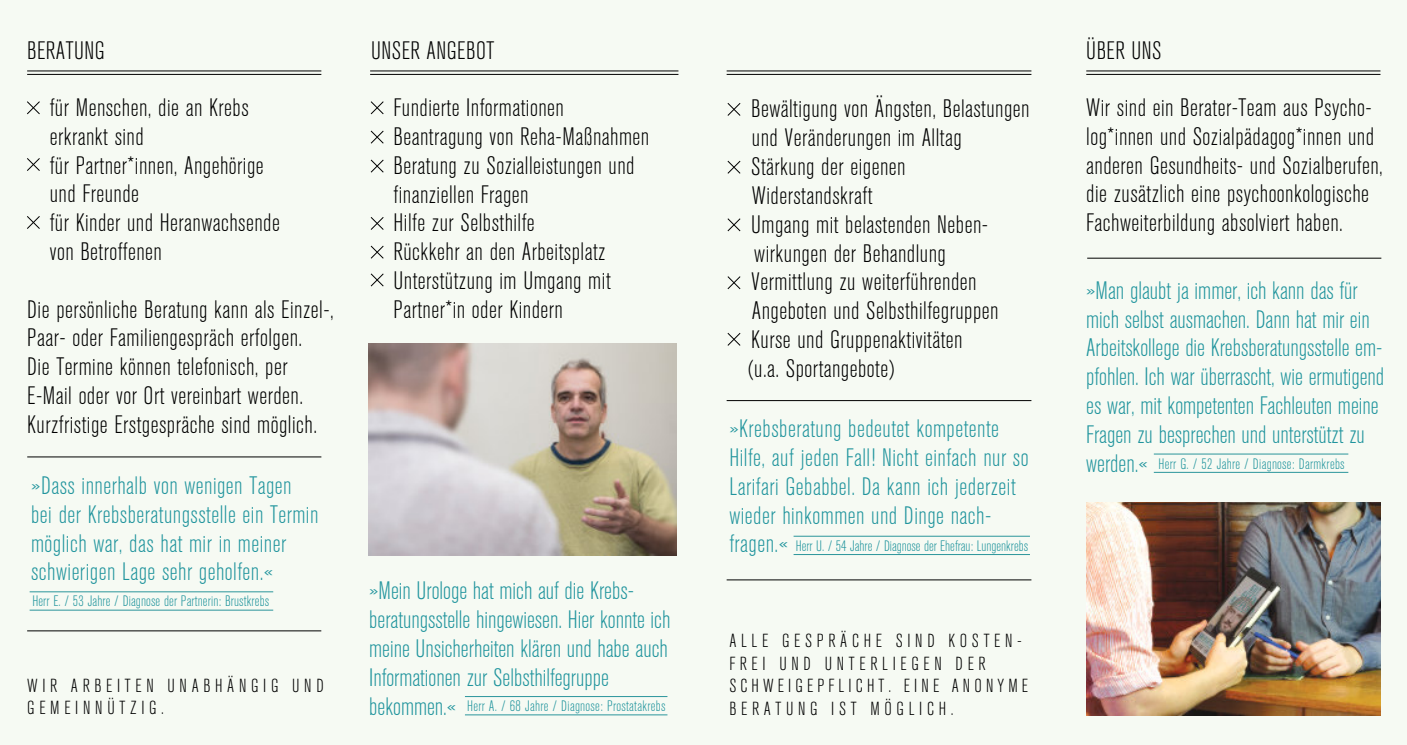
<style>
.page{position:relative;width:1407px;height:745px;background:#fff}
.page>*{position:absolute;margin:0;border:0;box-sizing:border-box;transform-origin:0 0}
.t1{font:300 condensed 25px/28.8px "Akzidenz Grotesk BE";letter-spacing:.02em;color:#000}
.t2{font:300 condensed 25px/28.8px "Akzidenz Grotesk BE";color:#20949d}
.t3{font:300 condensed 25px/28.8px "Akzidenz Grotesk BE";letter-spacing:.02em;color:#20949d}
.t4{font:300 condensed 18.75px/22.5px "Akzidenz Grotesk BE";letter-spacing:.25em;color:#000}
.t5{font:300 condensed 15px "Akzidenz Grotesk BE";letter-spacing:.01em;color:#20949d}
.s1{font-size:25px}
</style>
<div class="page">
<div style="left:0;top:0;width:1407px;height:744px;background:#f6faf3"></div>
<hr style="left:726px;top:71px;width:305px;height:1px;background:#000">
<hr style="left:726px;top:74px;width:305px;height:1px;background:#000">
<hr style="left:726px;top:400px;width:305px;height:1px;background:#000">
<hr style="left:726px;top:579px;width:305px;height:1px;background:#000">
<svg style="left:727px;top:103px;width:14px;height:13px"></svg>
<svg style="left:727px;top:160px;width:14px;height:14px"></svg>
<svg style="left:727px;top:218px;width:14px;height:14px"></svg>
<svg style="left:727px;top:276px;width:14px;height:14px"></svg>
<svg style="left:727px;top:332px;width:14px;height:14px"></svg>
<hr style="left:793px;top:535px;width:237px;height:1px;background:#2b959b">
<hr style="left:793px;top:554px;width:237px;height:1px;background:#2b959b">
<hr style="left:27px;top:71px;width:294px;height:1px;background:#000">
<hr style="left:27px;top:74px;width:294px;height:1px;background:#000">
<hr style="left:27px;top:456px;width:294px;height:1px;background:#000">
<hr style="left:27px;top:630px;width:294px;height:1px;background:#000">
<svg style="left:27px;top:101px;width:13px;height:14px"></svg>
<svg style="left:27px;top:158px;width:13px;height:13px"></svg>
<svg style="left:27px;top:216px;width:13px;height:13px"></svg>
<hr style="left:30px;top:591px;width:243px;height:1px;background:#2b959b">
<hr style="left:30px;top:609px;width:243px;height:1px;background:#2b959b">
<hr style="left:465px;top:695px;width:202px;height:1px;background:#2b959b">
<hr style="left:465px;top:714px;width:202px;height:1px;background:#2b959b">
<hr style="left:370px;top:71px;width:308px;height:1px;background:#000">
<hr style="left:1086px;top:71px;width:294px;height:1px;background:#000">
<hr style="left:370px;top:74px;width:308px;height:1px;background:#000">
<hr style="left:1086px;top:74px;width:294px;height:1px;background:#000">
<hr style="left:1087px;top:258px;width:294px;height:1px;background:#000">
<img style="left:369px;top:343px;width:308px;height:212px">
<img style="left:1086px;top:502px;width:294px;height:213px">
<svg style="left:370px;top:101px;width:14px;height:14px"></svg>
<svg style="left:370px;top:130px;width:14px;height:14px"></svg>
<svg style="left:370px;top:159px;width:14px;height:14px"></svg>
<svg style="left:370px;top:217px;width:14px;height:13px"></svg>
<svg style="left:370px;top:245px;width:14px;height:14px"></svg>
<svg style="left:370px;top:273px;width:14px;height:14px"></svg>
<hr style="left:1154px;top:453px;width:194px;height:1px;background:#2b959b">
<hr style="left:1154px;top:471px;width:194px;height:1px;background:#2b959b">
<p class="t1" style="left:27px;top:37px;width:79px">BERATUNG</p>
<p class="t1" style="left:50px;top:95px;width:232px">für Menschen, die an Krebs erkrankt sind<br>für Partner*innen, Angehörige und Freunde<br>für Kinder und Heranwachsende von Betroffenen</p>
<p class="t1" style="left:27px;top:296px;width:308px">Die persönliche Beratung kann als Einzel-, Paar- oder Familiengespräch erfolgen.<br>Die Termine können telefonisch, per E-Mail oder vor Ort vereinbart werden.<br>Kurzfristige Erstgespräche sind möglich.</p>
<p class="t3" style="left:31px;top:472px;width:289px">»Dass innerhalb von wenigen Tagen bei der Krebsberatungsstelle ein Termin möglich war, das hat mir in meiner schwierigen Lage sehr geholfen.«</p>
<p class="t5" style="left:32px;top:594px;width:238px">Herr E. / 53 Jahre / Diagnose der Partnerin: Brustkrebs</p>
<p class="t4" style="left:27px;top:675px;width:298px">WIR ARBEITEN UNABHÄNGIG UND<br>GEMEINNÜTZIG.</p>
<p class="t1" style="left:371px;top:37px;width:125px">UNSER ANGEBOT</p>
<p class="t1" style="left:393px;top:95px;width:257px">Fundierte Informationen<br>Beantragung von Reha-Maßnahmen<br>Beratung zu Sozialleistungen und finanziellen Fragen<br>Hilfe zur Selbsthilfe<br>Rückkehr an den Arbeitsplatz<br>Unterstützung im Umgang mit<br>Partner*in oder Kindern</p>
<p class="t2" style="left:369px;top:578px;width:303px">»Mein Urologe hat mich auf die Krebs&shy;beratungsstelle hingewiesen. Hier konnte ich meine Unsicherheiten klären und habe auch Informationen zur Selbsthilfegruppe</p>
<p class="t5" style="left:369px;top:699px;width:298px"><span class="s1">bekommen.«</span> Herr A. / 68 Jahre / Diagnose: Prostatakrebs</p>
<p class="t1" style="left:748px;top:96px;width:283px">Bewältigung von Ängsten, Belastungen und Veränderungen im Alltag<br>Stärkung der eigenen<br>Widerstandskraft<br>Umgang mit belastenden Neben&shy;wirkungen der Behandlung<br>Vermittlung zu weiterführenden<br>Angeboten und Selbsthilfegruppen<br>Kurse und Gruppenaktivitäten<br>(u.a. Sportangebote)</p>
<p class="t3" style="left:729px;top:416px;width:301px">»Krebsberatung bedeutet kompetente<br>Hilfe, auf jeden Fall! Nicht einfach nur so<br>Larifari Gebabbel. Da kann ich jederzeit wieder hinkommen und Dinge nach&shy;fragen.«</p>
<p class="t5" style="left:796px;top:539px;width:234px">Herr U. / 54 Jahre / Diagnose der Ehefrau: Lungenkrebs</p>
<p class="t4" style="left:729px;top:630px;width:300px">ALLE GESPRÄCHE SIND KOSTEN-<br>FREI UND UNTERLIEGEN DER<br>SCHWEIGEPFLICHT. EINE ANONYME<br>BERATUNG IST MÖGLICH.</p>
<p class="t1" style="left:1086px;top:37px;width:77px">ÜBER UNS</p>
<p class="t1" style="left:1086px;top:95px;width:298px">Wir sind ein Berater-Team aus Psycho&shy;log*innen und Sozialpädagog*innen und anderen Gesundheits- und Sozialberufen, die zusätzlich eine psychoonkologische Fachweiterbildung absolviert haben.</p>
<p class="t2" style="left:1086px;top:277px;width:299px">»Man glaubt ja immer, ich kann das für mich selbst ausmachen. Dann hat mir ein Arbeitskollege die Krebsberatungsstelle em&shy;pfohlen. Ich war überrascht, wie ermutigend es war, mit kompetenten Fachleuten meine Fragen zu besprechen und unterstützt zu</p>
<p class="t5" style="left:1086px;top:457px;width:260px"><span class="s1">werden.«</span> Herr G. / 52 Jahre / Diagnose: Darmkrebs</p>
</div>
